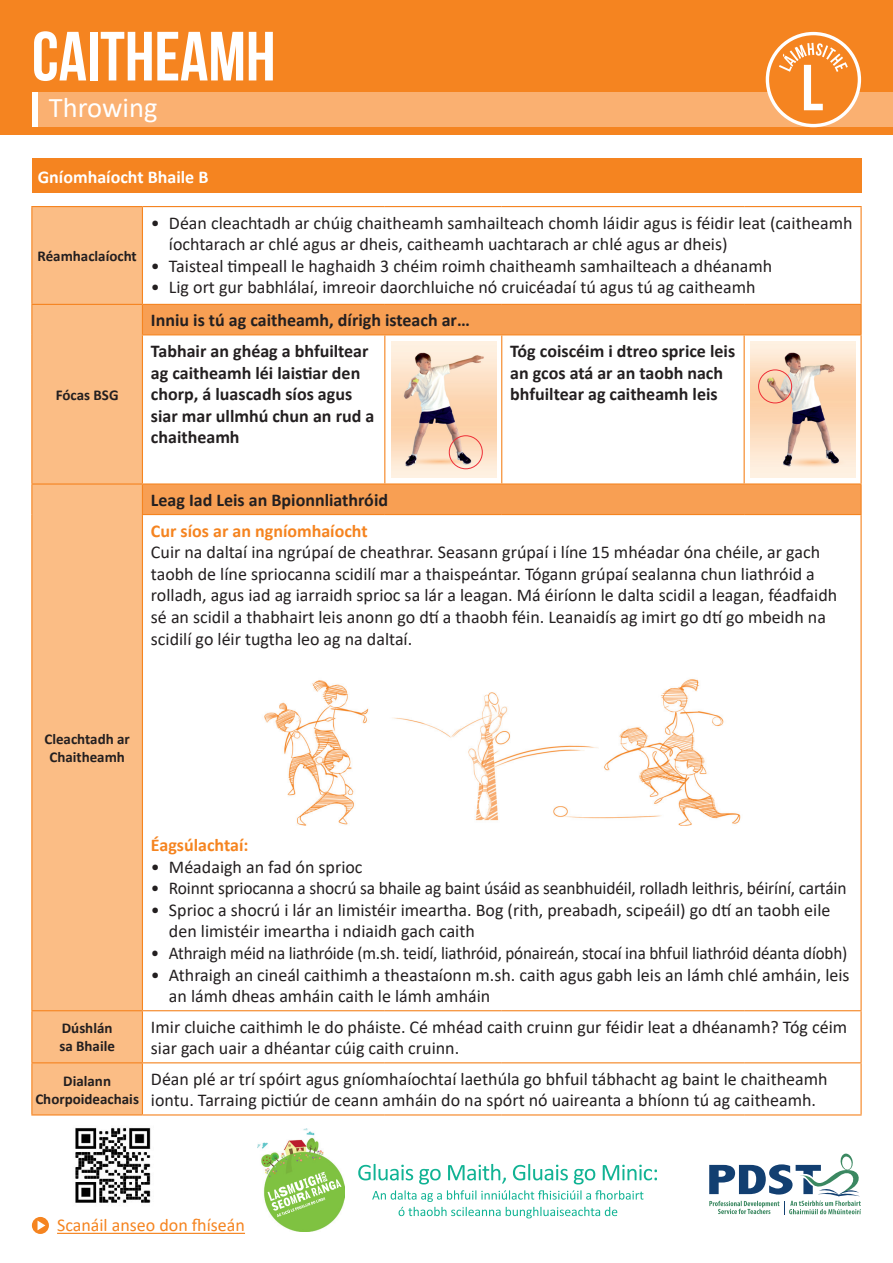
<style>
.page{position:relative;width:893px;height:1263px;background:#fff}
.page>*{position:absolute;margin:0;border:0;box-sizing:border-box;transform-origin:0 0}
.t1{font:700 69.45px "Bebas Neue";color:#fff}
.t2{font:28.5px "Calibri";color:#fff}
.t3{font:18px/21.6px "Calibri";color:#231f20}
.t4{font:700 18px/21.6px "Calibri";color:#231f20}
.t5{font:18px "Calibri";color:#231f20;scale:.95 1}
.t6{font:700 18px "Calibri";color:#f58420}
.t7{font:18px "Calibri";color:#f58420}
.t8{font:700 18px "Calibri";color:#fff}
.t9{font:700 15px/18px "Calibri";color:#231f20;text-align:center}
</style>
<div class="page">
<div style="left:0;top:0;width:893px;height:135px;background:#f58420"></div>
<div style="left:38px;top:92px;width:855px;height:34px;background:#fab071"></div>
<div style="left:32px;top:92px;width:6px;height:34px;background:#fff"></div>
<svg style="left:767px;top:34px;width:92px;height:92px"></svg>
<svg style="left:779px;top:43px;width:69px;height:67px"></svg>
<div style="left:766px;top:32px;width:95px;height:95px;border:3px solid #fff;border-radius:50%"></div>
<div style="left:32px;top:207px;width:110px;height:907px;background:#fbbd85"></div>
<svg style="left:143px;top:305px;width:717px;height:209px"></svg>
<hr style="left:31px;top:206px;width:111px;height:1px;background:#f58420">
<hr style="left:31px;top:207px;width:1px;height:97px;background:#f58420">
<hr style="left:142px;top:206px;width:243px;height:1px;background:#f58420">
<hr style="left:142px;top:207px;width:1px;height:97px;background:#f58420">
<hr style="left:385px;top:206px;width:117px;height:1px;background:#f58420">
<hr style="left:502px;top:206px;width:242px;height:1px;background:#f58420">
<hr style="left:744px;top:206px;width:118px;height:1px;background:#f58420">
<hr style="left:860px;top:207px;width:2px;height:97px;background:#f58420">
<hr style="left:31px;top:304px;width:111px;height:1px;background:#f58420">
<hr style="left:31px;top:305px;width:1px;height:30px;background:#f58420">
<hr style="left:142px;top:304px;width:243px;height:1px;background:#f58420">
<svg style="left:142px;top:305px;width:1px;height:29px"></svg>
<hr style="left:385px;top:304px;width:117px;height:1px;background:#f58420">
<hr style="left:502px;top:304px;width:242px;height:1px;background:#f58420">
<hr style="left:744px;top:304px;width:118px;height:1px;background:#f58420">
<hr style="left:860px;top:305px;width:2px;height:29px;background:#f58420">
<hr style="left:31px;top:335px;width:1px;height:148px;background:#f58420">
<hr style="left:142px;top:334px;width:243px;height:1px;background:#f58420">
<hr style="left:142px;top:335px;width:1px;height:148px;background:#f58420">
<hr style="left:385px;top:334px;width:117px;height:1px;background:#f58420">
<hr style="left:384px;top:335px;width:1px;height:148px;background:#f58420">
<hr style="left:502px;top:334px;width:242px;height:1px;background:#f58420">
<hr style="left:501px;top:335px;width:1px;height:148px;background:#f58420">
<hr style="left:744px;top:334px;width:118px;height:1px;background:#f58420">
<hr style="left:744px;top:335px;width:1px;height:148px;background:#f58420">
<hr style="left:860px;top:335px;width:2px;height:148px;background:#f58420">
<hr style="left:31px;top:483px;width:111px;height:2px;background:#f58420">
<svg style="left:31px;top:485px;width:1px;height:29px"></svg>
<hr style="left:142px;top:483px;width:243px;height:2px;background:#f58420">
<svg style="left:142px;top:485px;width:1px;height:29px"></svg>
<hr style="left:385px;top:483px;width:117px;height:2px;background:#f58420">
<hr style="left:502px;top:483px;width:242px;height:2px;background:#f58420">
<hr style="left:744px;top:483px;width:118px;height:2px;background:#f58420">
<hr style="left:860px;top:485px;width:2px;height:29px;background:#f58420">
<hr style="left:31px;top:514px;width:1px;height:496px;background:#f58420">
<hr style="left:142px;top:514px;width:243px;height:1px;background:#f58420">
<hr style="left:142px;top:515px;width:1px;height:495px;background:#f58420">
<hr style="left:385px;top:514px;width:117px;height:1px;background:#f58420">
<hr style="left:502px;top:514px;width:242px;height:1px;background:#f58420">
<hr style="left:744px;top:514px;width:118px;height:1px;background:#f58420">
<hr style="left:860px;top:515px;width:2px;height:495px;background:#f58420">
<hr style="left:31px;top:1010px;width:111px;height:1px;background:#f58420">
<hr style="left:31px;top:1011px;width:1px;height:51px;background:#f58420">
<hr style="left:142px;top:1010px;width:243px;height:1px;background:#f58420">
<hr style="left:142px;top:1011px;width:1px;height:51px;background:#f58420">
<hr style="left:385px;top:1010px;width:117px;height:1px;background:#f58420">
<hr style="left:502px;top:1010px;width:242px;height:1px;background:#f58420">
<hr style="left:744px;top:1010px;width:118px;height:1px;background:#f58420">
<hr style="left:860px;top:1011px;width:2px;height:51px;background:#f58420">
<hr style="left:31px;top:1062px;width:111px;height:1px;background:#f58420">
<hr style="left:31px;top:1063px;width:1px;height:51px;background:#f58420">
<hr style="left:142px;top:1062px;width:243px;height:1px;background:#f58420">
<hr style="left:142px;top:1063px;width:1px;height:51px;background:#f58420">
<hr style="left:385px;top:1062px;width:117px;height:1px;background:#f58420">
<hr style="left:502px;top:1062px;width:242px;height:1px;background:#f58420">
<hr style="left:744px;top:1062px;width:118px;height:1px;background:#f58420">
<hr style="left:860px;top:1063px;width:2px;height:51px;background:#f58420">
<hr style="left:31px;top:1114px;width:111px;height:1px;background:#f58420">
<hr style="left:142px;top:1114px;width:243px;height:1px;background:#f58420">
<hr style="left:385px;top:1114px;width:117px;height:1px;background:#f58420">
<hr style="left:502px;top:1114px;width:242px;height:1px;background:#f58420">
<hr style="left:744px;top:1114px;width:118px;height:1px;background:#f58420">
<img style="left:391px;top:341px;width:105px;height:137px">
<div style="left:449px;top:435px;width:34px;height:34px;border:1px solid #ee2d36;border-radius:50%"></div>
<img style="left:750px;top:341px;width:106px;height:137px">
<div style="left:758px;top:370px;width:34px;height:33px;border:1px solid #ee2d36;border-radius:50%"></div>
<img style="left:264px;top:679px;width:477px;height:147px">
<div style="left:32px;top:159px;width:829px;height:34px;background:#f58420"></div>
<svg style="left:709px;top:1153px;width:152px;height:61px"></svg>
<hr style="left:57px;top:1233px;width:188px;height:1px;background:#f58420">
<svg style="left:32px;top:1217px;width:17px;height:17px"></svg>
<svg style="left:38px;top:1220px;width:7px;height:10px"></svg>
<svg style="left:358px;top:1164px;width:299px;height:54px"></svg>
<img style="left:257px;top:1128px;width:87px;height:103px">
<svg style="left:268px;top:1172px;width:74px;height:45px;background:#9ccf6d"></svg>
<img style="left:75px;top:1127px;width:76px;height:76px">
<h1 class="t1" style="left:32px;top:18px;width:245px">CAITHEAMH</h1>
<h2 class="t2" style="left:49px;top:88px;width:110px">Throwing</h2>
<p class="t8" style="left:38px;top:164px;width:172px">Gníomhaíocht Bhaile B</p>
<p class="t9" style="left:37px;top:247px;width:101px">Réamhaclaíocht</p>
<p class="t9" style="left:56px;top:386px;width:64px">Fócas BSG</p>
<p class="t3" style="left:169px;top:211px;width:685px;text-indent:-18px">• Déan cleachtadh ar chúig chaitheamh samhailteach chomh láidir agus is féidir leat (caitheamh íochtarach ar chlé agus ar dheis, caitheamh uachtarach ar chlé agus ar dheis)</p>
<p class="t3" style="left:151px;top:255px;width:623px">• Taisteal timpeall le haghaidh 3 chéim roimh chaitheamh samhailteach a dhéanamh</p>
<p class="t3" style="left:151px;top:276px;width:606px">• Lig ort gur babhlálaí, imreoir daorchluiche nó cruicéadaí tú agus tú ag caitheamh</p>
<p class="t4" style="left:151px;top:305px;width:320px;line-height:30.5px">Inniu is tú ag caitheamh, dírigh isteach ar…<br>Tabhair an ghéag a bhfuiltear</p>
<p class="t4" style="left:151px;top:361px;width:225px">ag caitheamh léi laistiar den chorp, á luascadh síos agus siar mar ullmhú chun an rud a chaitheamh</p>
<p class="t4" style="left:510px;top:340px;width:226px">Tóg coiscéim i dtreo sprice leis an gcos atá ar an taobh nach bhfuiltear ag caitheamh leis</p>
<p class="t4" style="left:151px;top:489px;width:239px">Leag Iad Leis an Bpionnliathróid</p>
<p class="t6" style="left:151px;top:518px;width:218px">Cur síos ar an ngníomhaíocht</p>
<p class="t3" style="left:151px;top:541px;width:688px">Cuir na daltaí ina ngrúpaí de cheathrar. Seasann grúpaí i líne 15 mhéadar óna chéile, ar gach taobh de líne spriocanna scidilí mar a thaispeántar. Tógann grúpaí sealanna chun liathróid a rolladh, agus iad ag iarraidh sprioc sa lár a leagan. Má éiríonn le dalta scidil a leagan, féadfaidh sé an scidil a thabhairt leis anonn go dtí a thaobh féin. Leanaidís ag imirt go dtí go mbeidh na scidilí go léir tugtha leo ag na daltaí.</p>
<p class="t9" style="left:44px;top:730px;width:87px">Cleachtadh ar<br>Chaitheamh</p>
<p class="t6" style="left:151px;top:832px;width:99px">Éagsúlachtaí:</p>
<p class="t3" style="left:151px;top:855px;width:213px">• Méadaigh an fad ón sprioc</p>
<p class="t3" style="left:151px;top:877px;width:697px">• Roinnt spriocanna a shocrú sa bhaile ag baint úsáid as seanbhuidéil, rolladh leithris, béiríní, cartáin</p>
<p class="t3" style="left:169px;top:898px;width:663px;text-indent:-18px">• Sprioc a shocrú i lár an limistéir imeartha. Bog (rith, preabadh, scipeáil) go dtí an taobh eile den limistéir imeartha i ndiaidh gach caith</p>
<p class="t5" style="left:151px;top:940px;width:735px">• Athraigh méid na liathróide (m.sh. teidí, liathróid, pónaireán, stocaí ina bhfuil liathróid déanta díobh)</p>
<p class="t3" style="left:169px;top:963px;width:682px;text-indent:-18px">• Athraigh an cineál caithimh a theastaíonn m.sh. caith agus gabh leis an lámh chlé amháin, leis an lámh dheas amháin caith le lámh amháin</p>
<p class="t9" style="left:59px;top:1019px;width:57px;text-align:left">Dúshlán sa Bhaile</p>
<p class="t3" style="left:151px;top:1015px;width:698px">Imir cluiche caithimh le do pháiste. Cé mhéad caith cruinn gur féidir leat a dhéanamh? Tóg céim siar gach uair a dhéantar cúig caith cruinn.</p>
<p class="t9" style="left:35px;top:1071px;width:105px">Dialann<br>Chorpoideachais</p>
<p class="t3" style="left:151px;top:1068px;width:678px">Déan plé ar trí spóirt agus gníomhaíochtaí laethúla go bhfuil tábhacht ag baint le chaitheamh iontu. Tarraing pictiúr de ceann amháin do na spórt nó uaireanta a bhíonn tú ag caitheamh.</p>
<p class="t7" style="left:57px;top:1213px;width:189px">Scanáil anseo don fhíseán</p>
</div>
